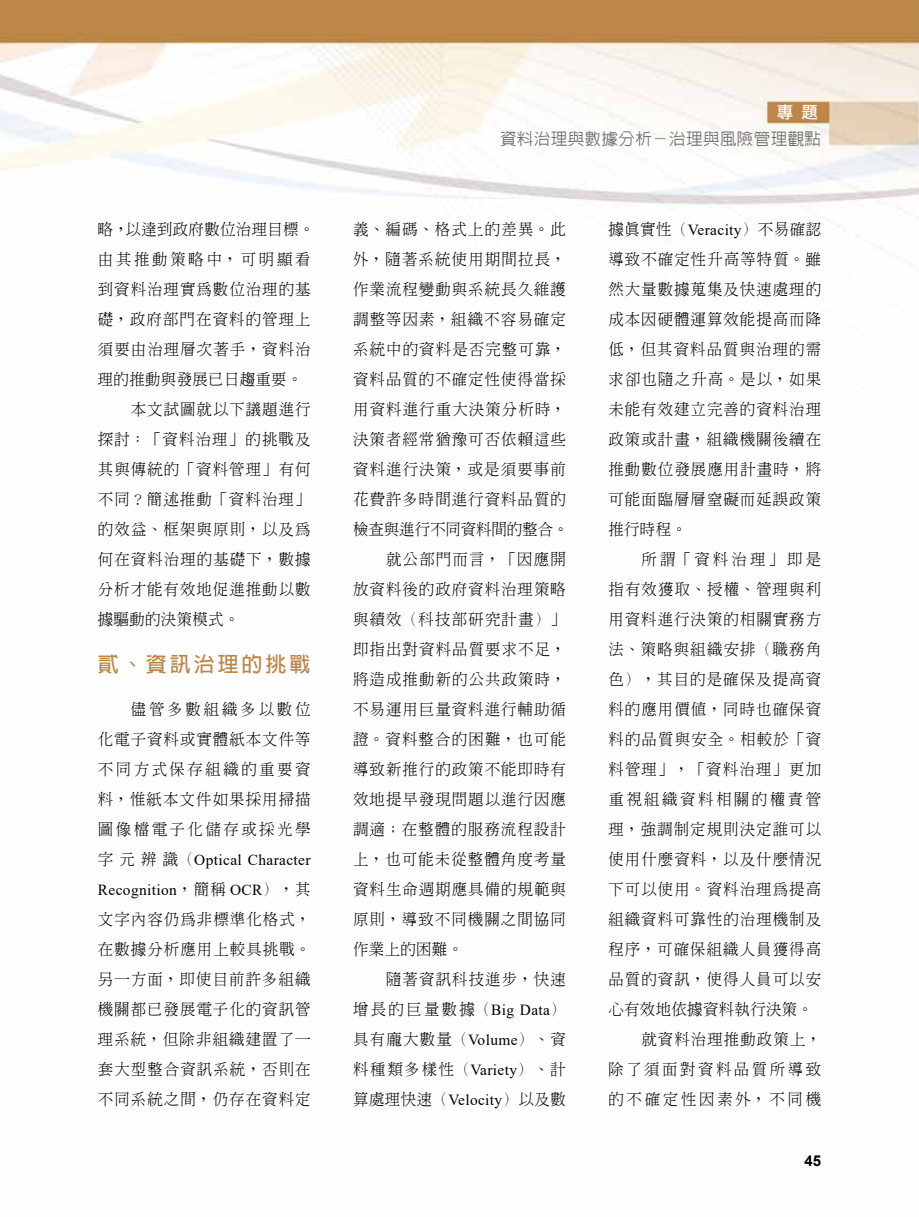
<style>
.page{position:relative;width:919px;height:1217px;background:#fff}
.page>*{position:absolute;margin:0;border:0;box-sizing:border-box;transform-origin:0 0}
.t1{font:700 21px "Lin Gothic";letter-spacing:.14em;color:#bc8646}
.t2{font:500 16.5px "Lin Gothic";letter-spacing:.025em;color:#727171}
.t3{font:16.5px "DF Li Hei Md WIN BF";color:#fff}
.t4{font:300 15.3px/30px "Inn Ming";letter-spacing:.075em;color:#000;text-align:justify}
.t5{font:300 15.3px "Inn Ming";letter-spacing:.025em;color:#000}
.t6{font:15.3px/30px "Times New Roman";letter-spacing:.025em;color:#000}
.t7{font:300 15.3px "Inn Ming";letter-spacing:.18em;color:#000}
.t8{font:300 15.3px "Inn Ming";letter-spacing:.165em;color:#000}
.t9{font:300 15.3px "Inn Ming";letter-spacing:.035em;color:#000}
.t10{font:300 15.3px "Inn Ming";letter-spacing:.15em;color:#000}
.t11{font:300 15.3px "Inn Ming";color:#000}
.t12{font:700 15px "Arial";color:#000}
.s1{font-family:"Inn Ming";font-weight:300}
.s2{font-family:"Times New Roman";font-weight:400}
</style>
<div class="page">
<img style="left:0;top:0;width:918px;height:227px">
<p class="t5" style="left:98px;top:221px;width:218px">略，以達到政府數位治理目標。</p>
<p class="t7" style="left:98px;top:251px;width:214px">由其推動策略中，可明顯看</p>
<p class="t4" style="left:98px;top:274px;width:214px">到資料治理實為數位治理的基</p>
<p class="t4" style="left:98px;top:304px;width:214px">礎，政府部門在資料的管理上</p>
<p class="t4" style="left:98px;top:334px;width:214px">須要由治理層次著手，資料治</p>
<p class="t5" style="left:98px;top:371px;width:206px">理的推動與發展已日趨重要。</p>
<p class="t4" style="left:131px;top:394px;width:181px">本文試圖就以下議題進行</p>
<p class="t4" style="left:98px;top:424px;width:214px">探討：「資料治理」的挑戰及</p>
<p class="t4" style="left:98px;top:454px;width:214px">其與傳統的「資料管理」有何</p>
<p class="t4" style="left:98px;top:484px;width:214px">不同？簡述推動「資料治理」</p>
<p class="t4" style="left:98px;top:514px;width:214px">的效益、框架與原則，以及為</p>
<p class="t4" style="left:98px;top:544px;width:214px">何在資料治理的基礎下，數據</p>
<p class="t4" style="left:98px;top:574px;width:214px">分析才能有效地促進推動以數</p>
<p class="t5" style="left:98px;top:611px;width:143px">據驅動的決策模式。</p>
<h1 class="t1" style="left:98px;top:653px;width:214px">貳、資訊治理的挑戰</h1>
<p class="t4" style="left:98px;top:693px;width:214px;text-indent:33px">儘管多數組織多以數位化電子資料或實體紙本文件等不同方式保存組織的重要資料，惟紙本文件如果採用掃描圖像檔電子化儲存或採光學</p>
<p class="t6" style="left:98px;top:844px;width:214px"><span class="s1">字元辨識（</span>Optical Character<br>Recognition<span class="s1">，簡稱</span> OCR<span class="s1">），其</span></p>
<p class="t4" style="left:98px;top:903px;width:214px">文字內容仍為非標準化格式，在數據分析應用上較具挑戰。另一方面，即使目前許多組織機關都已發展電子化的資訊管理系統，但除非組織建置了一套大型整合資訊系統，否則在不同系統之間，仍存在資料定</p>
<p class="t3" style="left:776px;top:104px;width:43px">專 題</p>
<p class="t2" style="left:500px;top:130px;width:322px">資料治理與數據分析－治理與風險管理觀點</p>
<p class="t4" style="left:353px;top:214px;width:214px">義、編碼、格式上的差異。此</p>
<p class="t4" style="left:353px;top:244px;width:214px">外，隨著系統使用期間拉長，</p>
<p class="t4" style="left:353px;top:274px;width:214px">作業流程變動與系統長久維護</p>
<p class="t4" style="left:353px;top:304px;width:214px">調整等因素，組織不容易確定</p>
<p class="t4" style="left:353px;top:334px;width:214px">系統中的資料是否完整可靠，</p>
<p class="t4" style="left:353px;top:364px;width:214px">資料品質的不確定性使得當採</p>
<p class="t4" style="left:353px;top:394px;width:214px">用資料進行重大決策分析時，</p>
<p class="t4" style="left:353px;top:424px;width:214px">決策者經常猶豫可否依賴這些</p>
<p class="t4" style="left:353px;top:454px;width:214px">資料進行決策，或是須要事前</p>
<p class="t4" style="left:353px;top:484px;width:214px">花費許多時間進行資料品質的</p>
<p class="t11" style="left:353px;top:521px;width:217px">檢查與進行不同資料間的整合。</p>
<p class="t4" style="left:386px;top:544px;width:181px">就公部門而言，「因應開</p>
<p class="t4" style="left:353px;top:574px;width:214px">放資料後的政府資料治理策略</p>
<p class="t4" style="left:353px;top:604px;width:214px">與績效（科技部研究計畫）」</p>
<p class="t4" style="left:353px;top:634px;width:214px">即指出對資料品質要求不足，</p>
<p class="t4" style="left:353px;top:664px;width:214px">將造成推動新的公共政策時，</p>
<p class="t4" style="left:353px;top:694px;width:214px">不易運用巨量資料進行輔助循</p>
<p class="t4" style="left:353px;top:724px;width:214px">證。資料整合的困難，也可能</p>
<p class="t4" style="left:353px;top:754px;width:214px">導致新推行的政策不能即時有</p>
<p class="t4" style="left:353px;top:784px;width:214px">效地提早發現問題以進行因應</p>
<p class="t4" style="left:353px;top:814px;width:214px">調適；在整體的服務流程設計</p>
<p class="t4" style="left:353px;top:844px;width:214px">上，也可能未從整體角度考量</p>
<p class="t4" style="left:353px;top:874px;width:214px">資料生命週期應具備的規範與</p>
<p class="t4" style="left:353px;top:904px;width:214px">原則，導致不同機關之間協同</p>
<p class="t4" style="left:353px;top:934px;width:111px">作業上的困難。</p>
<p class="t4" style="left:386px;top:964px;width:181px">隨著資訊科技進步，快速</p>
<p class="t10" style="left:353px;top:1001px;width:214px">增長的巨量數據（<span class="s2">Big Data</span>）</p>
<p class="t4" style="left:353px;top:1024px;width:214px">具有龐大數量（<span class="s2">Volume</span>）、資</p>
<p class="t4" style="left:353px;top:1054px;width:214px">料種類多樣性（<span class="s2">Variety</span>）、計</p>
<p class="t9" style="left:353px;top:1091px;width:214px">算處理快速（<span class="s2">Velocity</span>）以及數</p>
<p class="t4" style="left:608px;top:214px;width:214px">據真實性（<span class="s2">Veracity</span>）不易確認導致不確定性升高等特質。雖然大量數據蒐集及快速處理的成本因硬體運算效能提高而降低，但其資料品質與治理的需求卻也隨之升高。是以，如果未能有效建立完善的資料治理政策或計畫，組織機關後續在推動數位發展應用計畫時，將可能面臨層層窒礙而延誤政策推行時程。</p>
<p class="t4" style="left:641px;top:544px;width:181px">所謂「資料治理」即是</p>
<p class="t4" style="left:608px;top:574px;width:214px">指有效獲取、授權、管理與利</p>
<p class="t4" style="left:608px;top:604px;width:214px">用資料進行決策的相關實務方</p>
<p class="t4" style="left:608px;top:634px;width:214px">法、策略與組織安排（職務角</p>
<p class="t4" style="left:608px;top:664px;width:214px">色），其目的是確保及提高資</p>
<p class="t4" style="left:608px;top:694px;width:214px">料的應用價值，同時也確保資</p>
<p class="t4" style="left:608px;top:724px;width:214px">料的品質與安全。相較於「資</p>
<p class="t4" style="left:608px;top:754px;width:214px">料管理」，「資料治理」更加</p>
<p class="t8" style="left:608px;top:791px;width:214px">重視組織資料相關的權責管</p>
<p class="t4" style="left:608px;top:814px;width:214px">理，強調制定規則決定誰可以</p>
<p class="t4" style="left:608px;top:844px;width:214px">使用什麼資料，以及什麼情況</p>
<p class="t4" style="left:608px;top:874px;width:214px">下可以使用。資料治理為提高</p>
<p class="t4" style="left:608px;top:904px;width:214px">組織資料可靠性的治理機制及</p>
<p class="t4" style="left:608px;top:934px;width:214px">程序，可確保組織人員獲得高</p>
<p class="t4" style="left:608px;top:964px;width:214px">品質的資訊，使得人員可以安</p>
<p class="t5" style="left:608px;top:1001px;width:206px">心有效地依據資料執行決策。</p>
<p class="t4" style="left:641px;top:1024px;width:181px">就資料治理推動政策上，</p>
<p class="t8" style="left:608px;top:1061px;width:214px">除了須面對資料品質所導致</p>
<p class="t7" style="left:608px;top:1091px;width:214px">的不確定性因素外，不同機</p>
<p class="t12" style="left:804px;top:1149px;width:18px">45</p>
</div>
